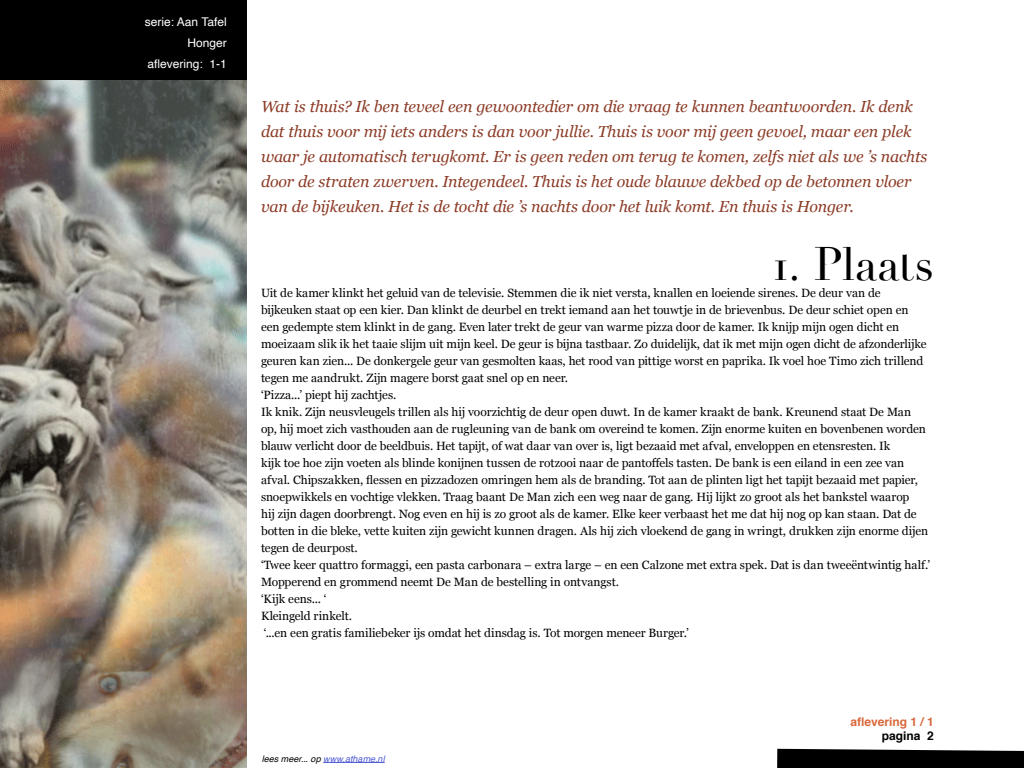
<style>
.page{position:relative;width:1024px;height:768px;background:#fff}
.page>*{position:absolute;margin:0;border:0;box-sizing:border-box;transform-origin:0 0}
.t1{font:46px "Didot";letter-spacing:-.005em;color:#000}
.t2{font:italic 16px/25px "Georgia";letter-spacing:-.01em;color:#8c3c27}
.t3{font:12px/17px "Georgia";letter-spacing:-.01em;color:#000}
.t4{font:12px/21px "Helvetica";color:#fff;text-align:right}
.t5{font:700 12px "Helvetica";color:#d8673a}
.t6{font:700 12px "Helvetica";color:#000}
.t7{font:italic 9px "Helvetica";letter-spacing:.005em;color:#000}
.s1{color:#4f5cd6}
</style>
<div class="page">
<svg style="left:777px;top:749px;width:247px;height:19px;background:#0c0c0c"></svg>
<hr style="left:323px;top:762px;width:62px;height:1px;background:#4f5cd6">
<img style="left:0;top:80px;width:247px;height:688px">
<div style="left:0;top:0;width:247px;height:80px;background:#000"></div>
<p class="t4" style="left:145px;top:12px;width:83px">serie: Aan Tafel<br>Honger aflevering: 1-1</p>
<p class="t4" style="left:145px;top:12px;width:28px">boek</p>
<p class="t4" style="left:158px;top:54px;width:57px">aflevering:</p>
<p class="t2" style="left:261px;top:93px;width:668px">Wat is thuis? Ik ben teveel een gewoontedier om die vraag te kunnen beantwoorden. Ik denk dat thuis voor mij iets anders is dan voor jullie. Thuis is voor mij geen gevoel, maar een plek waar je automatisch terugkomt. Er is geen reden om terug te komen, zelfs niet als we ’s nachts door de straten zwerven. Integendeel. Thuis is het oude blauwe dekbed op de betonnen vloer van de bijkeuken. Het is de tocht die ’s nachts door het luik komt. En thuis is Honger.</p>
<h1 class="t1" style="left:773px;top:237px;width:162px">1. Plaats</h1>
<p class="t3" style="left:261px;top:284px;width:671px">Uit de kamer klinkt het geluid van de televisie. Stemmen die ik niet versta, knallen en loeiende sirenes. De deur van de bijkeuken staat op een kier. Dan klinkt de deurbel en trekt iemand aan het touwtje in de brievenbus. De deur schiet open en<br>een gedempte stem klinkt in de gang. Even later trekt de geur van warme pizza door de kamer. Ik knijp mijn ogen dicht en moeizaam slik ik het taaie slijm uit mijn keel. De geur is bijna tastbaar. Zo duidelijk, dat ik met mijn ogen dicht de afzonderlijke geuren kan zien... De donkergele geur van gesmolten kaas, het rood van pittige worst en paprika. Ik voel hoe Timo zich trillend tegen me aandrukt. Zijn magere borst gaat snel op en neer.<br>‘Pizza...’ piept hij zachtjes.<br>Ik knik. Zijn neusvleugels trillen als hij voorzichtig de deur open duwt. In de kamer kraakt de bank. Kreunend staat De Man op, hij moet zich vasthouden aan de rugleuning van de bank om overeind te komen. Zijn enorme kuiten en bovenbenen worden blauw verlicht door de beeldbuis. Het tapijt, of wat daar van over is, ligt bezaaid met afval, enveloppen en etensresten. Ik<br>kijk toe hoe zijn voeten als blinde konijnen tussen de rotzooi naar de pantoffels tasten. De bank is een eiland in een zee van afval. Chipszakken, flessen en pizzadozen omringen hem als de branding. Tot aan de plinten ligt het tapijt bezaaid met papier, snoepwikkels en vochtige vlekken. Traag baant De Man zich een weg naar de gang. Hij lijkt zo groot als het bankstel waarop<br>hij zijn dagen doorbrengt. Nog even en hij is zo groot als de kamer. Elke keer verbaast het me dat hij nog op kan staan. Dat de botten in die bleke, vette kuiten zijn gewicht kunnen dragen. Als hij zich vloekend de gang in wringt, drukken zijn enorme dijen tegen de deurpost.<br>‘Twee keer quattro formaggi, een pasta carbonara – extra large – en een Calzone met extra spek. Dat is dan tweeëntwintig half.’ Mopperend en grommend neemt De Man de bestelling in ontvangst.<br>‘Kijk eens... ‘<br>Kleingeld rinkelt.<br>‘...en een gratis familiebeker ijs omdat het dinsdag is. Tot morgen meneer Burger.’</p>
<p class="t7" style="left:262px;top:752px;width:124px">lees meer... op <span class="s1">www.athame.nl</span></p>
<p class="t5" style="left:851px;top:712px;width:85px">aflevering 1 / 1</p>
<p class="t6" style="left:882px;top:726px;width:54px">pagina 2</p>
</div>
